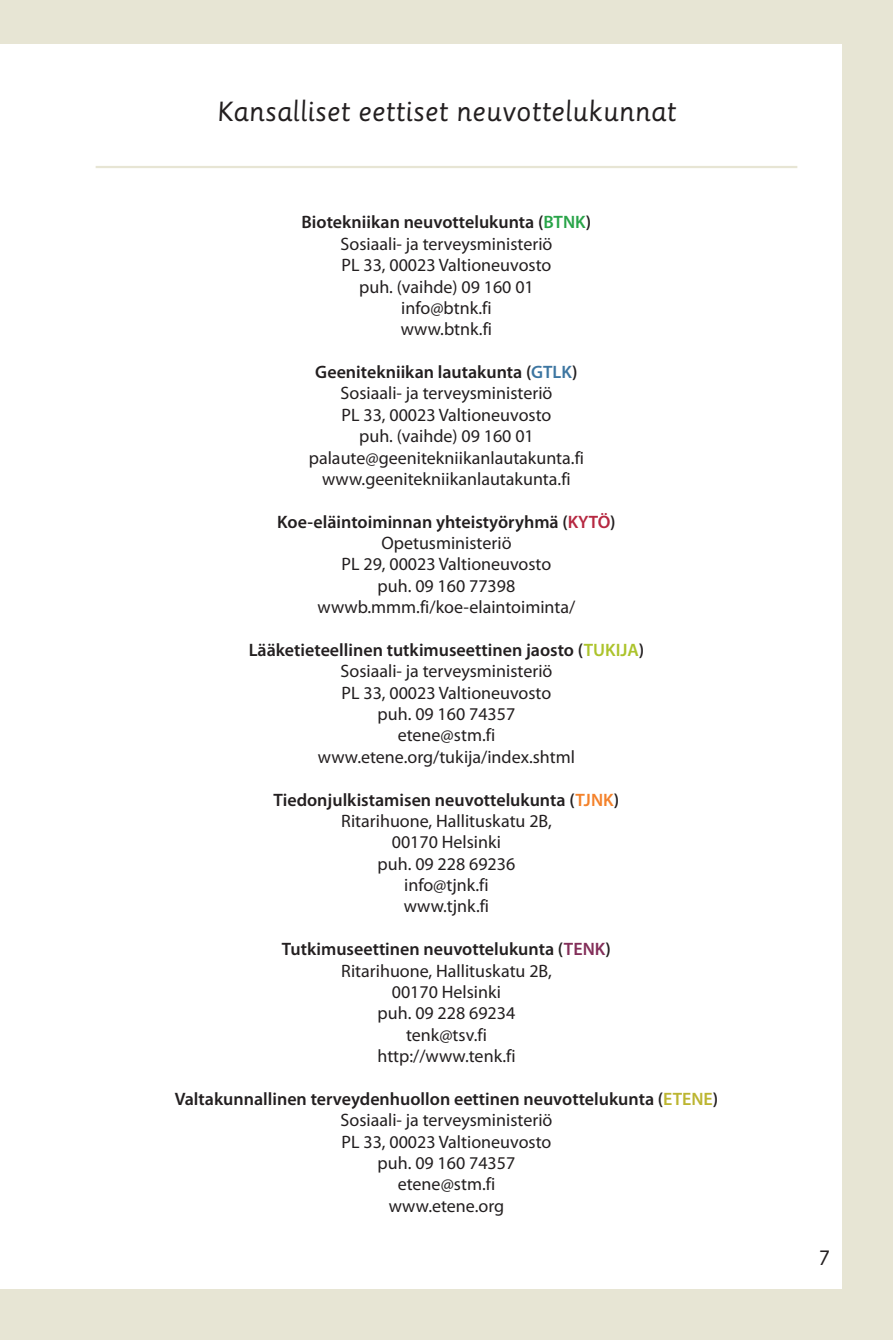
<style>
.page{position:relative;width:893px;height:1340px;background:#fff}
.page>*{position:absolute;margin:0;border:0;box-sizing:border-box;transform-origin:0 0}
.t1{font:27px "Sassoon Primary";color:#231f20}
.t2{font:20.25px "Sassoon Primary";color:#231f20}
.t3{font:18px/21.4px "Myriad Pro";color:#231f20;text-align:center}
.s1{font-weight:600}
.s2{font-weight:600;color:#29a449}
.s3{font-weight:600;color:#3d76a1}
.s4{font-weight:600;color:#b62841}
.s5{font-weight:600;color:#acc32b}
.s6{font-weight:600;color:#f4822b}
.s7{font-weight:600;color:#832e59}
.s8{font-weight:600;color:#bcb531}
</style>
<div class="page">
<div style="left:0;top:0;width:893px;height:1339px;background:#e7e5d4"></div>
<div style="left:0;top:45px;width:842px;height:1243px;background:#fff"></div>
<hr style="left:96px;top:166px;width:701px;height:2px;background:#e7e5d4">
<h1 class="t1" style="left:217px;top:96px;width:461px">Kansalliset eettiset neuvottelukunnat</h1>
<p class="t3" style="left:302px;top:211px;width:291px"><span class="s1">Biotekniikan neuvottelukunta (</span><span class="s2">BTNK</span><span class="s1">)<br></span>Sosiaali- ja terveysministeriö<br>PL 33, 00023 Valtioneuvosto<br>puh. (vaihde) 09 160 01<br>info@btnk.fi<br>www.btnk.fi</p>
<p class="t3" style="left:309px;top:361px;width:277px"><span class="s1">Geenitekniikan lautakunta (</span><span class="s3">GTLK</span><span class="s1">)<br></span>Sosiaali- ja terveysministeriö<br>PL 33, 00023 Valtioneuvosto<br>puh. (vaihde) 09 160 01 palaute@geenitekniikanlautakunta.fi www.geenitekniikanlautakunta.fi</p>
<p class="t3" style="left:277px;top:510px;width:340px"><span class="s1">Koe-eläintoiminnan yhteistyöryhmä (</span><span class="s4">KYTÖ</span><span class="s1">)<br></span>Opetusministeriö<br>PL 29, 00023 Valtioneuvosto<br>puh. 09 160 77398 wwwb.mmm.fi/koe-elaintoiminta/</p>
<p class="t3" style="left:249px;top:639px;width:397px"><span class="s1">Lääketieteellinen tutkimuseettinen jaosto (</span><span class="s5">TUKIJA</span><span class="s1">)<br></span>Sosiaali- ja terveysministeriö<br>PL 33, 00023 Valtioneuvosto<br>puh. 09 160 74357<br>etene@stm.fi<br>www.etene.org/tukija/index.shtml</p>
<p class="t3" style="left:274px;top:788px;width:347px"><span class="s1">Tiedonjulkistamisen neuvottelukunta (</span><span class="s6">TJNK</span><span class="s1">)<br></span>Ritarihuone, Hallituskatu 2B,<br>00170 Helsinki<br>puh. 09 228 69236<br>info@tjnk.fi<br>www.tjnk.fi</p>
<p class="t3" style="left:282px;top:938px;width:330px"><span class="s1">Tutkimuseettinen neuvottelukunta (</span><span class="s7">TENK</span><span class="s1">)<br></span>Ritarihuone, Hallituskatu 2B,<br>00170 Helsinki<br>puh. 09 228 69234<br>tenk@tsv.fi<br>http://www.tenk.fi</p>
<p class="t3" style="left:175px;top:1087px;width:545px"><span class="s1">Valtakunnallinen terveydenhuollon eettinen neuvottelukunta (</span><span class="s8">ETENE</span><span class="s1">)<br></span>Sosiaali- ja terveysministeriö<br>PL 33, 00023 Valtioneuvosto<br>puh. 09 160 74357<br>etene@stm.fi<br>www.etene.org</p>
<p class="t2" style="left:818px;top:1245px;width:13px">7</p>
</div>
